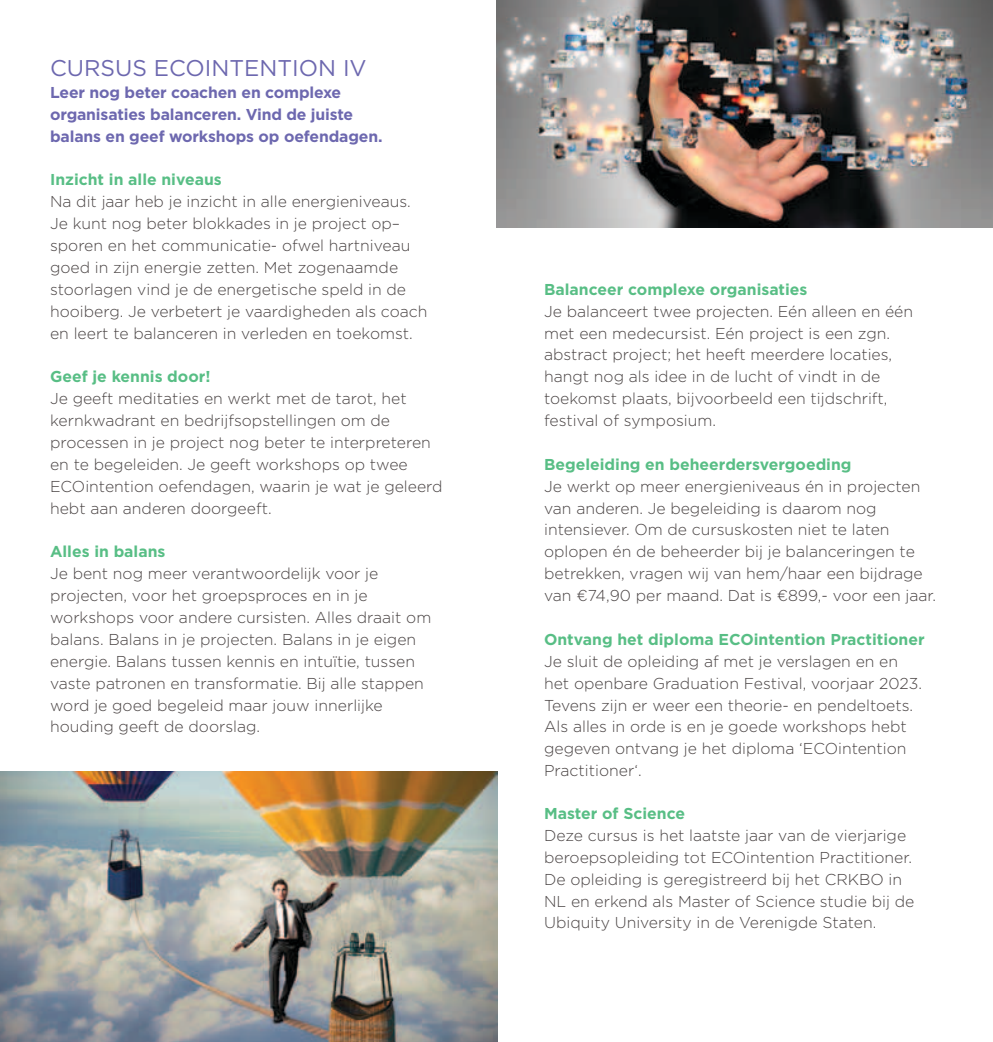
<style>
.page{position:relative;width:993px;height:1042px;background:#fff}
.page>*{position:absolute;margin:0;border:0;box-sizing:border-box;transform-origin:0 0}
.t1{font:22.75px "Gotham";color:#6d68af}
.t2{font:300 15.75px/21.9px "Gotham";color:#494343}
.t3{font:700 15.75px "Gotham";color:#58be85}
.t4{font:700 15.75px/21.9px "Gotham";letter-spacing:-.01em;color:#6d68af}
</style>
<div class="page">
<img style="left:0;top:771px;width:497px;height:271px">
<img style="left:497px;top:0;width:495px;height:227px">
<h1 class="t1" style="left:50px;top:53px;width:170px">CURSUS ECOINTENTION</h1>
<h1 class="t1" style="left:343px;top:53px;width:25px">IV</h1>
<p class="t4" style="left:50px;top:81px;width:334px">Leer nog beter coachen en complexe organisaties balanceren. Vind de juiste balans en geef workshops op oefendagen.</p>
<p class="t3" style="left:50px;top:169px;width:173px">I nzicht in alle niveaus</p>
<p class="t2" style="left:50px;top:190px;width:379px">Na dit jaar heb je inzicht in alle energieniveaus.<br>Je kunt nog beter blokkades in je project op– sporen en het communicatie- ofwel hartniveau goed in zijn energie zetten. Met zogenaamde stoorlagen vind je de energetische speld in de hooiberg. Je verbetert je vaardigheden als coach en leert te balanceren in verleden en toekomst.</p>
<p class="t3" style="left:50px;top:366px;width:162px">Geef je kennis door!</p>
<p class="t2" style="left:50px;top:387px;width:394px">Je geeft meditaties en werkt met de tarot, het kernkwadrant en bedrijfsopstellingen om de processen in je project nog beter te interpreteren en te begeleiden. Je geeft workshops op twee ECOintention oefendagen, waarin je wat je geleerd hebt aan anderen doorgeeft.</p>
<p class="t3" style="left:50px;top:541px;width:117px">Alles in balans</p>
<p class="t2" style="left:50px;top:562px;width:382px">Je bent nog meer verantwoordelijk voor je projecten, voor het groepsproces en in je workshops voor andere cursisten. Alles draait om balans. Balans in je projecten. Balans in je eigen energie. Balans tussen kennis en intuïtie, tussen vaste patronen en transformatie. Bij alle stappen word je goed begeleid maar jouw innerlijke houding geeft de doorslag.</p>
<p class="t3" style="left:544px;top:279px;width:265px">Balanceer complexe organisaties</p>
<p class="t2" style="left:544px;top:300px;width:370px">Je balanceert twee projecten. Eén alleen en één met een medecursist. Eén project is een zgn. abstract project; het heeft meerdere locaties, hangt nog als idee in de lucht of vindt in de toekomst plaats, bijvoorbeeld een tijdschrift, festival of symposium.</p>
<p class="t3" style="left:544px;top:454px;width:309px">Begeleiding en beheerdersvergoeding</p>
<p class="t2" style="left:544px;top:475px;width:393px">Je werkt op meer energieniveaus én in projecten van anderen. Je begeleiding is daarom nog intensiever. Om de cursuskosten niet te laten oplopen én de beheerder bij je balanceringen te betrekken, vragen wij van hem/haar een bijdrage van €74,90 per maand. Dat is €899,- voor een jaar.</p>
<p class="t3" style="left:544px;top:629px;width:382px">Ontvang het diploma ECOintention Practitioner</p>
<p class="t2" style="left:544px;top:650px;width:379px">Je sluit de opleiding af met je verslagen en en het openbare G raduation Festival, voorjaar 2023.<br>Tevens zijn er weer een theorie- en pendeltoets.<br>Als alles in orde is en je goede workshops hebt gegeven ontvang je het diploma ‘ECOintention Practitioner‘.</p>
<p class="t3" style="left:544px;top:803px;width:142px">Master of Science</p>
<p class="t2" style="left:544px;top:824px;width:372px">Deze cursus is het laatste jaar van de vierjarige beroepsopleiding tot ECOintention Practitioner.<br>De opleiding is geregistreerd bij het CRKBO in NL en erkend als Master of Science studie bij de Ubiquity University in de Verenigde Staten.</p>
</div>
